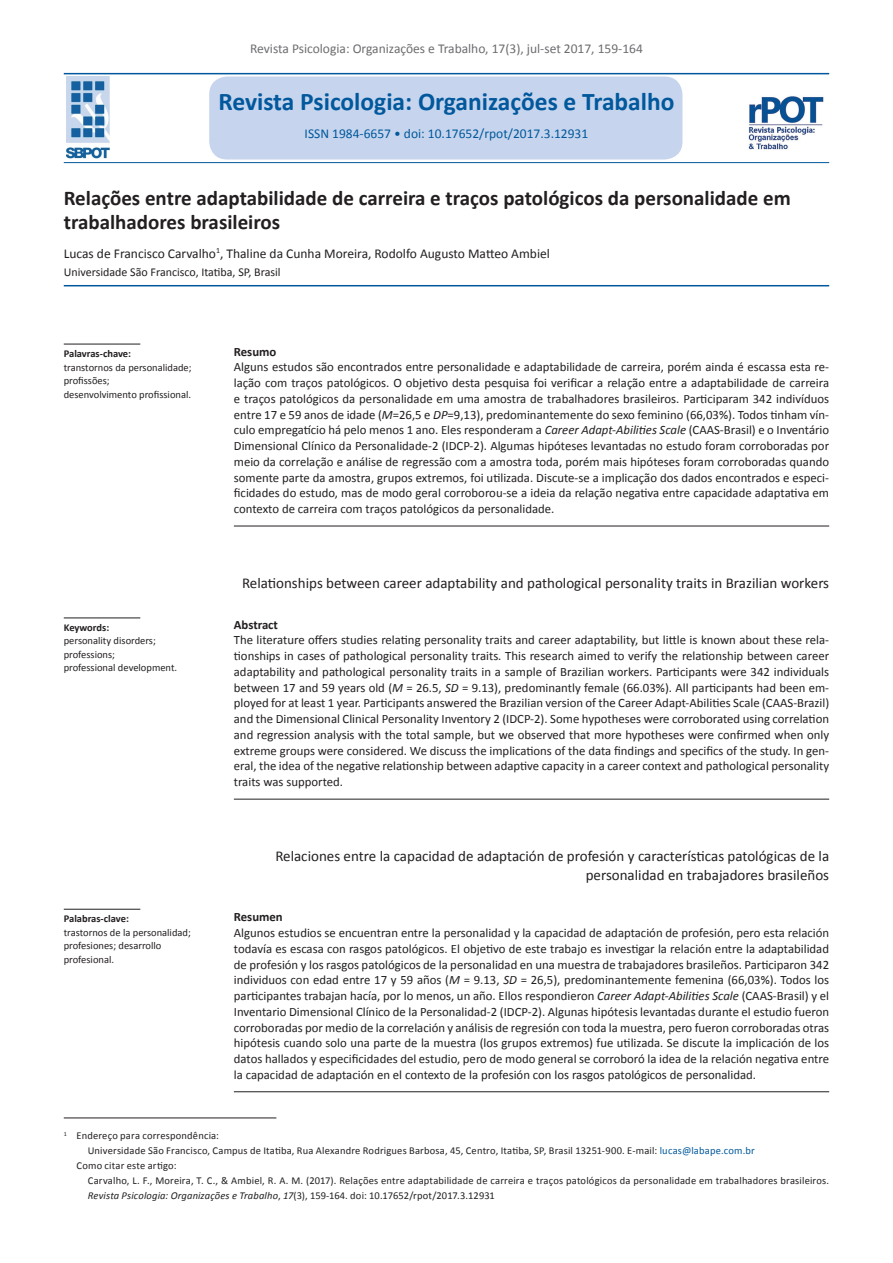
<style>
.page{position:relative;width:893px;height:1263px;background:#fff}
.page>*{position:absolute;margin:0;border:0;box-sizing:border-box;transform-origin:0 0}
.t1{font:700 25.5px "Calibri";color:#01589c}
.t2{font:700 21px/24px "Calibri";color:#231f20}
.t3{font:15px/19.5px "Calibri";color:#231f20;text-align:right}
.t4{font:13.5px "Calibri";color:#231f20}
.t5{font:13.5px "Calibri";color:#6c6d70}
.t6{font:13.5px "Calibri";color:#01589c}
.t7{font:12.75px/15.8px "Calibri";color:#231f20;text-align:justify}
.t8{font:700 12.75px "Calibri";color:#231f20}
.t9{font:12px "Calibri";color:#231f20}
.t10{font:10.5px/13.5px "Calibri";letter-spacing:.015em;color:#231f20}
.t11{font:700 10.5px "Calibri";color:#231f20}
.s1{font-style:italic}
.s2{color:#01589c}
</style>
<div class="page">
<hr style="left:64px;top:285px;width:765px;height:1px;background:#01589c">
<hr style="left:234px;top:526px;width:595px;height:1px;background:#231f20">
<hr style="left:234px;top:799px;width:595px;height:1px;background:#231f20">
<hr style="left:234px;top:1091px;width:595px;height:1px;background:#231f20">
<hr style="left:64px;top:1118px;width:212px;height:1px;background:#231f20">
<hr style="left:64px;top:344px;width:76px;height:1px;background:#231f20">
<hr style="left:64px;top:618px;width:76px;height:1px;background:#231f20">
<hr style="left:64px;top:909px;width:76px;height:1px;background:#231f20">
<div style="left:209px;top:77px;width:473px;height:82px;background:#c6d5ed;border-radius:18px"></div>
<hr style="left:64px;top:73px;width:765px;height:1px;background:#01589c">
<hr style="left:64px;top:162px;width:765px;height:1px;background:#01589c">
<img style="left:748px;top:96px;width:76px;height:54px">
<img style="left:66px;top:76px;width:43px;height:82px">
<p class="t5" style="left:250px;top:40px;width:394px">Revista Psicologia: Organizações e Trabalho, 17(3), jul-set 2017, 159-164</p>
<h1 class="t1" style="left:218px;top:85px;width:458px">Revista Psicologia: Organizações e Trabalho</h1>
<p class="t6" style="left:305px;top:125px;width:285px">ISSN 1984-6657 • doi: 10.17652/rpot/2017.3.12931</p>
<h2 class="t2" style="left:64px;top:186px;width:728px">Relações entre adaptabilidade de carreira e traços patológicos da personalidade em trabalhadores brasileiros</h2>
<p class="t4" style="left:64px;top:245px;width:488px">Lucas de Francisco Carvalho<sup>1</sup>, Thaline da Cunha Moreira, Rodolfo Augusto Matteo Ambiel</p>
<p class="t9" style="left:64px;top:265px;width:218px">Universidade São Francisco, Itatiba, SP, Brasil</p>
<p class="t11" style="left:64px;top:347px;width:69px">Palavras-chave:</p>
<p class="t10" style="left:64px;top:360px;width:129px">transtornos da personalidade; profissões;<br>desenvolvimento profissional.</p>
<p class="t11" style="left:64px;top:621px;width:47px">Keywords:</p>
<p class="t10" style="left:64px;top:634px;width:115px">personality disorders; professions;<br>professional development.</p>
<p class="t11" style="left:64px;top:912px;width:67px">Palabras-clave:</p>
<p class="t10" style="left:64px;top:925px;width:129px">trastornos de la personalidad; profesiones; desarrollo profesional.</p>
<p class="t8" style="left:234px;top:343px;width:44px">Resumo</p>
<p class="t7" style="left:234px;top:359px;width:597px">Alguns estudos são encontrados entre personalidade e adaptabilidade de carreira, porém ainda é escassa esta re&shy;lação com traços patológicos. O objetivo desta pesquisa foi verificar a relação entre a adaptabilidade de carreira e traços patológicos da personalidade em uma amostra de trabalhadores brasileiros. Participaram 342 indivíduos entre 17 e 59 anos de idade (<span class="s1">M</span>=26,5 e <span class="s1">DP</span>=9,13), predominantemente do sexo feminino (66,03%). Todos tinham vín&shy;culo empregatício há pelo menos 1 ano. Eles responderam a <span class="s1">Career Adapt-Abilities Scale</span> (CAAS-Brasil) e o Inventário Dimensional Clínico da Personalidade-2 (IDCP-2). Algumas hipóteses levantadas no estudo foram corroboradas por meio da correlação e análise de regressão com a amostra toda, porém mais hipóteses foram corroboradas quando somente parte da amostra, grupos extremos, foi utilizada. Discute-se a implicação dos dados encontrados e especi&shy;ficidades do estudo, mas de modo geral corroborou-se a ideia da relação negativa entre capacidade adaptativa em contexto de carreira com traços patológicos da personalidade.</p>
<p class="t3" style="left:242px;top:573px;width:589px">Relationships between career adaptability and pathological personality traits in Brazilian workers</p>
<p class="t8" style="left:234px;top:616px;width:46px">Abstract</p>
<p class="t7" style="left:234px;top:632px;width:597px">The literature offers studies relating personality traits and career adaptability, but little is known about these rela&shy;tionships in cases of pathological personality traits. This research aimed to verify the relationship between career adaptability and pathological personality traits in a sample of Brazilian workers. Participants were 342 individuals between 17 and 59 years old (<span class="s1">M</span> = 26.5, <span class="s1">SD</span> = 9.13), predominantly female (66.03%). All participants had been em&shy;ployed for at least 1 year. Participants answered the Brazilian version of the Career Adapt-Abilities Scale (CAAS-Brazil) and the Dimensional Clinical Personality Inventory 2 (IDCP-2). Some hypotheses were corroborated using correlation and regression analysis with the total sample, but we observed that more hypotheses were confirmed when only extreme groups were considered. We discuss the implications of the data findings and specifics of the study. In gen&shy;eral, the idea of the negative relationship between adaptive capacity in a career context and pathological personality traits was supported.</p>
<p class="t3" style="left:275px;top:846px;width:555px">Relaciones entre la capacidad de adaptación de profesión y características patológicas de la personalidad en trabajadores brasileños</p>
<p class="t8" style="left:234px;top:909px;width:50px">Resumen</p>
<p class="t7" style="left:234px;top:925px;width:597px">Algunos estudios se encuentran entre la personalidad y la capacidad de adaptación de profesión, pero esta relación todavía es escasa con rasgos patológicos. El objetivo de este trabajo es investigar la relación entre la adaptabilidad de profesión y los rasgos patológicos de la personalidad en una muestra de trabajadores brasileños. Participaron 342 individuos con edad entre 17 y 59 años (<span class="s1">M</span> = 9.13, <span class="s1">SD</span> = 26,5), predominantemente femenina (66,03%). Todos los participantes trabajan hacía, por lo menos, un año. Ellos respondieron <span class="s1">Career Adapt-Abilities Scale</span> (CAAS-Brasil) y el Inventario Dimensional Clínico de la Personalidad-2 (IDCP-2). Algunas hipótesis levantadas durante el estudio fueron corroboradas por medio de la correlación y análisis de regresión con toda la muestra, pero fueron corroboradas otras hipótesis cuando solo una parte de la muestra (los grupos extremos) fue utilizada. Se discute la implicación de los datos hallados y especificidades del estudio, pero de modo general se corroboró la idea de la relación negativa entre la capacidad de adaptación en el contexto de la profesión con los rasgos patológicos de personalidad.</p>
<p class="t10" style="left:64px;top:1129px;width:157px"><sup>1</sup> Endereço para correspondência:</p>
<p class="t10" style="left:88px;top:1144px;width:668px">Universidade São Francisco, Campus de Itatiba, Rua Alexandre Rodrigues Barbosa, 45, Centro, Itatiba, SP, Brasil 13251-900. E-mail: <span class="s2">lucas@labape.com.br</span></p>
<p class="t10" style="left:77px;top:1159px;width:101px">Como citar este artigo:</p>
<p class="t10" style="left:88px;top:1174px;width:743px">Carvalho, L. F., Moreira, T. C., &amp; Ambiel, R. A. M. (2017). Relações entre adaptabilidade de carreira e traços patológicos da personalidade em trabalhadores brasileiros.</p>
<p class="t10" style="left:88px;top:1189px;width:409px"><span class="s1">Revista Psicologia: Organizações e Trabalho</span>, <span class="s1">17</span>(3), 159-164. doi: 10.17652/rpot/2017.3.12931</p>
</div>
